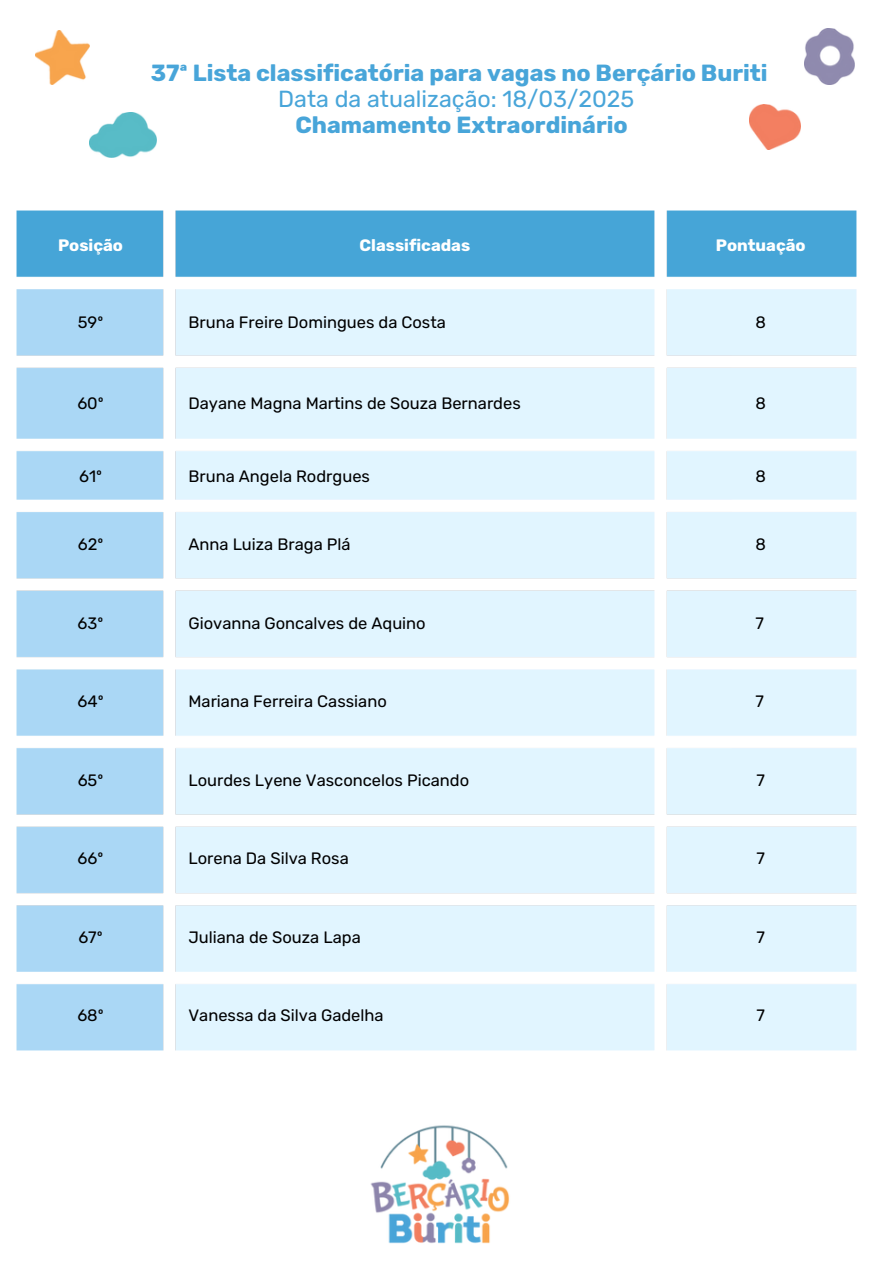
<style>
.page{position:relative;width:894px;height:1264px;background:#fff}
.page>*{position:absolute;margin:0;border:0;box-sizing:border-box;transform-origin:0 0}
.t1{font:700 23.25px/25.8px "Rubik";color:#48a5d9;text-align:center}
.t2{font:16.5px "Rubik";color:#000}
.t3{font:700 16.5px "Rubik";color:#fff}
.s1{font-weight:400}
</style>
<div class="page">
<img style="left:370px;top:1125px;width:140px;height:119px">
<img style="left:16px;top:210px;width:841px;height:841px">
<img style="left:89px;top:113px;width:68px;height:45px">
<img style="left:35px;top:30px;width:54px;height:54px">
<img style="left:749px;top:105px;width:51px;height:45px">
<img style="left:804px;top:29px;width:50px;height:56px">
<p class="t1" style="left:151px;top:61px;width:618px">37ª Lista classificatória para vagas no Berçário Buriti<br><span class="s1">Data da atualização: 18/03/2025<br></span>Chamamento Extraordinário</p>
<p class="t3" style="left:58px;top:235px;width:66px">Posição</p>
<p class="t3" style="left:359px;top:235px;width:112px">Classificadas</p>
<p class="t3" style="left:715px;top:235px;width:91px">Pontuação</p>
<h1 class="t2" style="left:78px;top:313px;width:27px">59º</h1>
<p class="t2" style="left:188px;top:313px;width:259px">Bruna Freire Domingues da Costa</p>
<p class="t2" style="left:755px;top:313px;width:12px">8</p>
<p class="t2" style="left:77px;top:393px;width:28px">60º</p>
<p class="t2" style="left:188px;top:393px;width:334px">Dayane Magna Martins de Souza Bernardes</p>
<p class="t2" style="left:755px;top:393px;width:12px">8</p>
<p class="t2" style="left:79px;top:466px;width:24px">61º</p>
<p class="t2" style="left:188px;top:466px;width:183px">Bruna Angela Rodrgues</p>
<p class="t2" style="left:755px;top:466px;width:12px">8</p>
<p class="t2" style="left:78px;top:535px;width:27px">62º</p>
<p class="t2" style="left:188px;top:535px;width:163px">Anna Luiza Braga Plá</p>
<p class="t2" style="left:755px;top:535px;width:12px">8</p>
<p class="t2" style="left:78px;top:613px;width:27px">63º</p>
<p class="t2" style="left:188px;top:613px;width:239px">Giovanna Goncalves de Aquino</p>
<p class="t2" style="left:755px;top:613px;width:10px">7</p>
<h2 class="t2" style="left:77px;top:692px;width:28px">64º</h2>
<p class="t2" style="left:188px;top:692px;width:200px">Mariana Ferreira Cassiano</p>
<p class="t2" style="left:755px;top:692px;width:10px">7</p>
<p class="t2" style="left:78px;top:770px;width:27px">65º</p>
<p class="t2" style="left:188px;top:770px;width:282px">Lourdes Lyene Vasconcelos Picando</p>
<h2 class="t2" style="left:756px;top:770px;width:10px">7</h2>
<h2 class="t2" style="left:78px;top:848px;width:27px">66º</h2>
<p class="t2" style="left:188px;top:848px;width:162px">Lorena Da Silva Rosa</p>
<p class="t2" style="left:756px;top:848px;width:10px">7</p>
<p class="t2" style="left:78px;top:927px;width:26px">67º</p>
<p class="t2" style="left:188px;top:927px;width:174px">Juliana de Souza Lapa</p>
<p class="t2" style="left:756px;top:927px;width:10px">7</p>
<p class="t2" style="left:77px;top:1005px;width:28px">68º</p>
<p class="t2" style="left:188px;top:1005px;width:197px">Vanessa da Silva Gadelha</p>
<p class="t2" style="left:756px;top:1005px;width:10px">7</p>
</div>
